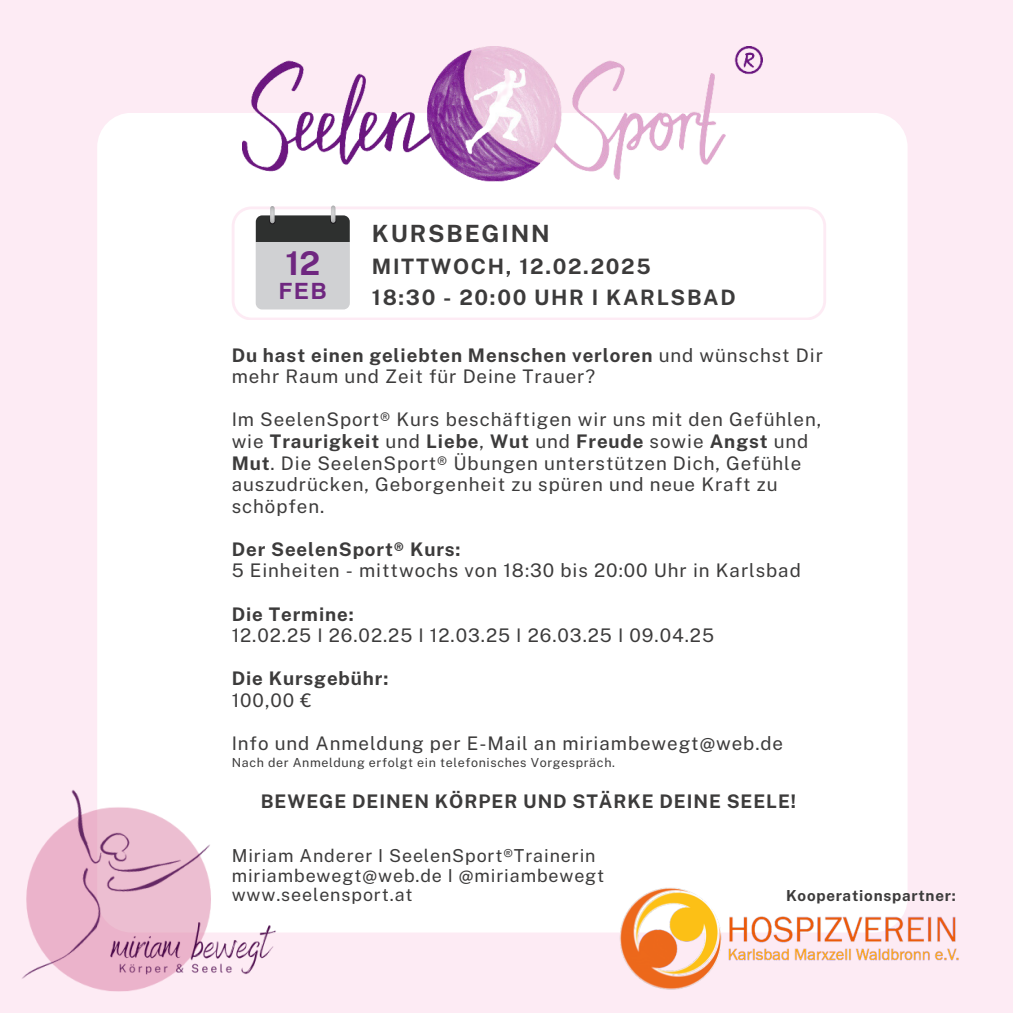
<style>
.page{position:relative;width:1013px;height:1013px;background:#fff}
.page>*{position:absolute;margin:0;border:0;box-sizing:border-box;transform-origin:0 0}
.t1{font:700 32.75px "Public Sans";color:#6f2780}
.t2{font:700 23.75px "Public Sans";letter-spacing:.08em;color:#3c3b3b}
.t3{font:700 22.25px "Helios";color:#6f2780}
.t4{font:700 21.25px/31px "Public Sans";letter-spacing:.08em;color:#3c3b3b}
.t5{font:18.75px/21.5px "Public Sans";letter-spacing:.05em;color:#3c3b3b}
.t6{font:700 18.75px/21.5px "Public Sans";letter-spacing:.05em;color:#3c3b3b}
.t7{font:17.88px/19.8px "Public Sans";letter-spacing:.05em;color:#3c3b3b}
.t8{font:700 15.25px "Public Sans";letter-spacing:.05em;color:#3c3b3b}
.t9{font:12.5px "Public Sans";letter-spacing:.05em;color:#3c3b3b}
.s1{font-weight:700}
.s2{font-weight:400}
</style>
<div class="page">
<div style="left:0;top:0;width:1012px;height:1012px;background:#fdebf4"></div>
<div style="left:97px;top:113px;width:810px;height:819px;background:#fff;border-radius:34px"></div>
<svg style="left:232px;top:206px;width:594px;height:114px"></svg>
<svg style="left:256px;top:215px;width:93px;height:94px;background:#a3a5a6"></svg>
<img style="left:270px;top:206px;width:5px;height:17px;border-radius:2px">
<svg style="left:330px;top:217px;width:6px;height:7px"></svg>
<img style="left:331px;top:205px;width:4px;height:18px;border-radius:2px">
<img style="left:242px;top:46px;width:520px;height:135px">
<img style="left:22px;top:789px;width:254px;height:203px">
<img style="left:620px;top:863px;width:339px;height:127px">
<h3 class="t1" style="left:285px;top:243px;width:36px">12</h3>
<h3 class="t3" style="left:279px;top:277px;width:49px">FEB</h3>
<p class="t2" style="left:372px;top:219px;width:179px">KURSBEGINN</p>
<p class="t4" style="left:372px;top:250px;width:365px">MITTWOCH, 12.02.2025<br>18:30 - 20:00 UHR I KARLSBAD</p>
<p class="t5" style="left:232px;top:344px;width:593px"><span class="s1">Du hast einen geliebten Menschen verloren</span> und wünschst Dir mehr Raum und Zeit für Deine Trauer?</p>
<p class="t5" style="left:232px;top:409px;width:591px">Im SeelenSport® Kurs beschäftigen wir uns mit den Gefühlen, wie <span class="s1">Traurigkeit</span> und <span class="s1">Liebe</span>, <span class="s1">Wut</span> und <span class="s1">Freude</span> sowie <span class="s1">Angst</span> und <span class="s1">Mut</span>. Die SeelenSport® Übungen unterstützen Dich, Gefühle auszudrücken, Geborgenheit zu spüren und neue Kraft zu schöpfen.</p>
<p class="t5" style="left:232px;top:538px;width:571px"><span class="s1">Der SeelenSport® Kurs:<br></span>5 Einheiten - mittwochs von 18:30 bis 20:00 Uhr in Karlsbad</p>
<h1 class="t5" style="left:232px;top:603px;width:484px"><span class="s1">Die Termine:<br></span>12.02.25 I 26.02.25 I 12.03.25 I 26.03.25 I 09.04.25</h1>
<h1 class="t6" style="left:232px;top:667px;width:158px">Die Kursgebühr:<br><span class="s2">100,00 €</span></h1>
<h3 class="t5" style="left:232px;top:732px;width:553px">Info und Anmeldung per E-Mail an miriambewegt@web.de</h3>
<h3 class="t9" style="left:232px;top:755px;width:385px">Nach der Anmeldung erfolgt ein telefonisches Vorgespräch.</h3>
<h3 class="t6" style="left:261px;top:790px;width:537px">BEWEGE DEINEN KÖRPER UND STÄRKE DEINE SEELE!</h3>
<p class="t7" style="left:232px;top:845px;width:374px">Miriam Anderer I SeelenSport®Trainerin miriambewegt@web.de I @miriambewegt www.seelensport.at</p>
<h2 class="t8" style="left:786px;top:886px;width:171px">Kooperationspartner:</h2>
</div>
